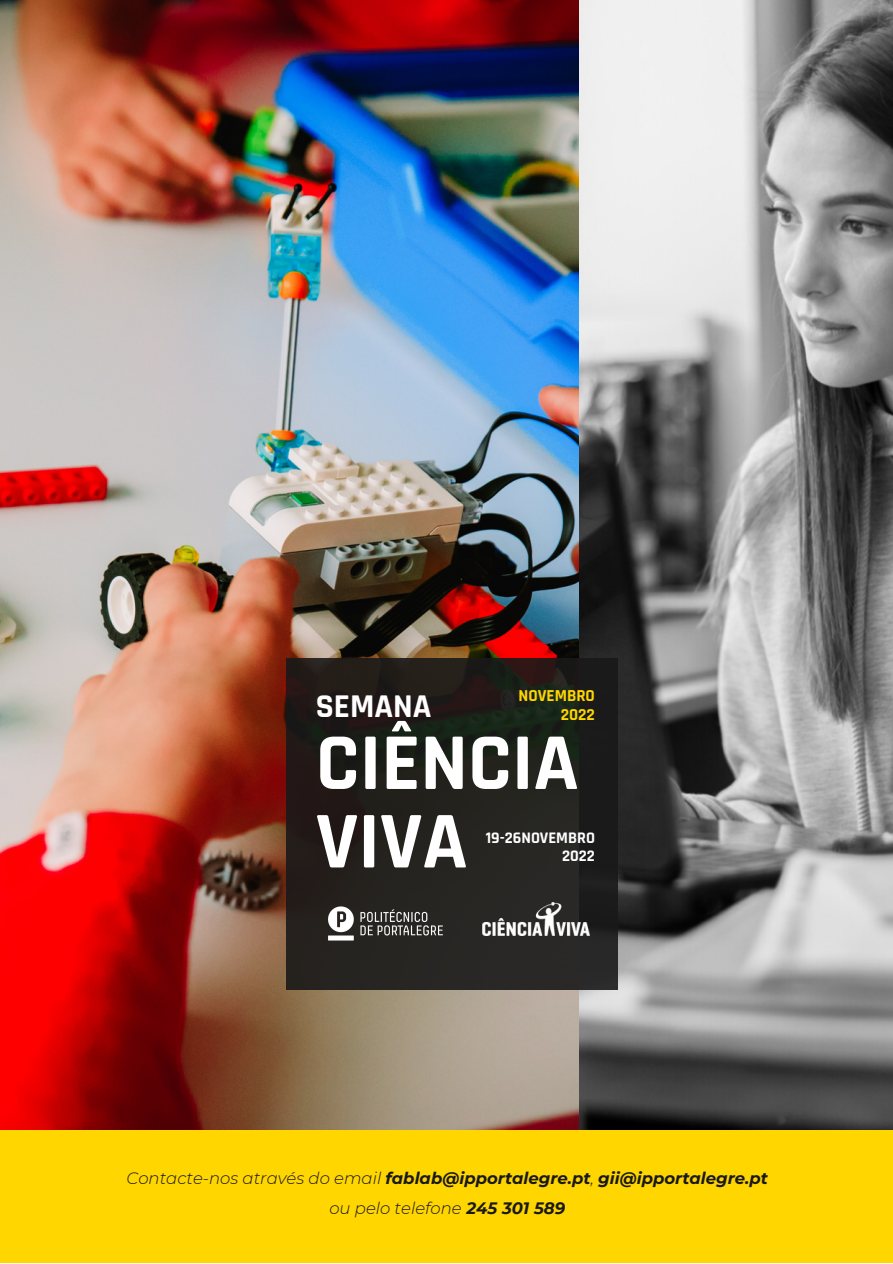
<style>
.page{position:relative;width:893px;height:1264px;background:#fff}
.page>*{position:absolute;margin:0;border:0;box-sizing:border-box;transform-origin:0 0}
.t1{font:700 81.3px/78.4px "Rajdhani";color:#fff}
.t2{font:700 33.6px "Rajdhani";color:#fff}
.t3{font:700 16.95px/18.9px "Rajdhani";color:#ffd600;text-align:right}
.t4{font:italic 700 16.5px/29.2px "Montserrat";color:#191919;text-align:center}
.t5{font:700 16.2px/18.5px "Rajdhani";color:#fff;text-align:right}
.s1{font-weight:300}
</style>
<div class="page">
<img style="left:0;top:0;width:579px;height:1130px">
<img style="left:579px;top:0;width:313px;height:1130px">
<div style="left:0;top:1130px;width:892px;height:132px;background:#ffd600"></div>
<div style="left:286px;top:658px;width:332px;height:332px;background:linear-gradient(to right,#221c18,#212420)"></div>
<img style="left:316px;top:892px;width:139px;height:62px">
<img style="left:482px;top:902px;width:107px;height:33px">
<p class="t3" style="left:518px;top:686px;width:78px">NOVEMBRO<br>2022</p>
<h2 class="t2" style="left:316px;top:685px;width:117px">SEMANA</h2>
<h1 class="t1" style="left:316px;top:726px;width:264px">CIÊNCIA<br>VIVA</h1>
<p class="t5" style="left:486px;top:828px;width:111px">19-26NOVEMBRO<br>2022</p>
<p class="t4" style="left:126px;top:1163px;width:643px"><span class="s1">Contacte-nos através do email</span> fablab@ipportalegre.pt<span class="s1">,</span> gii@ipportalegre.pt <span class="s1">ou pelo telefone</span> 245 301 589</p>
</div>
